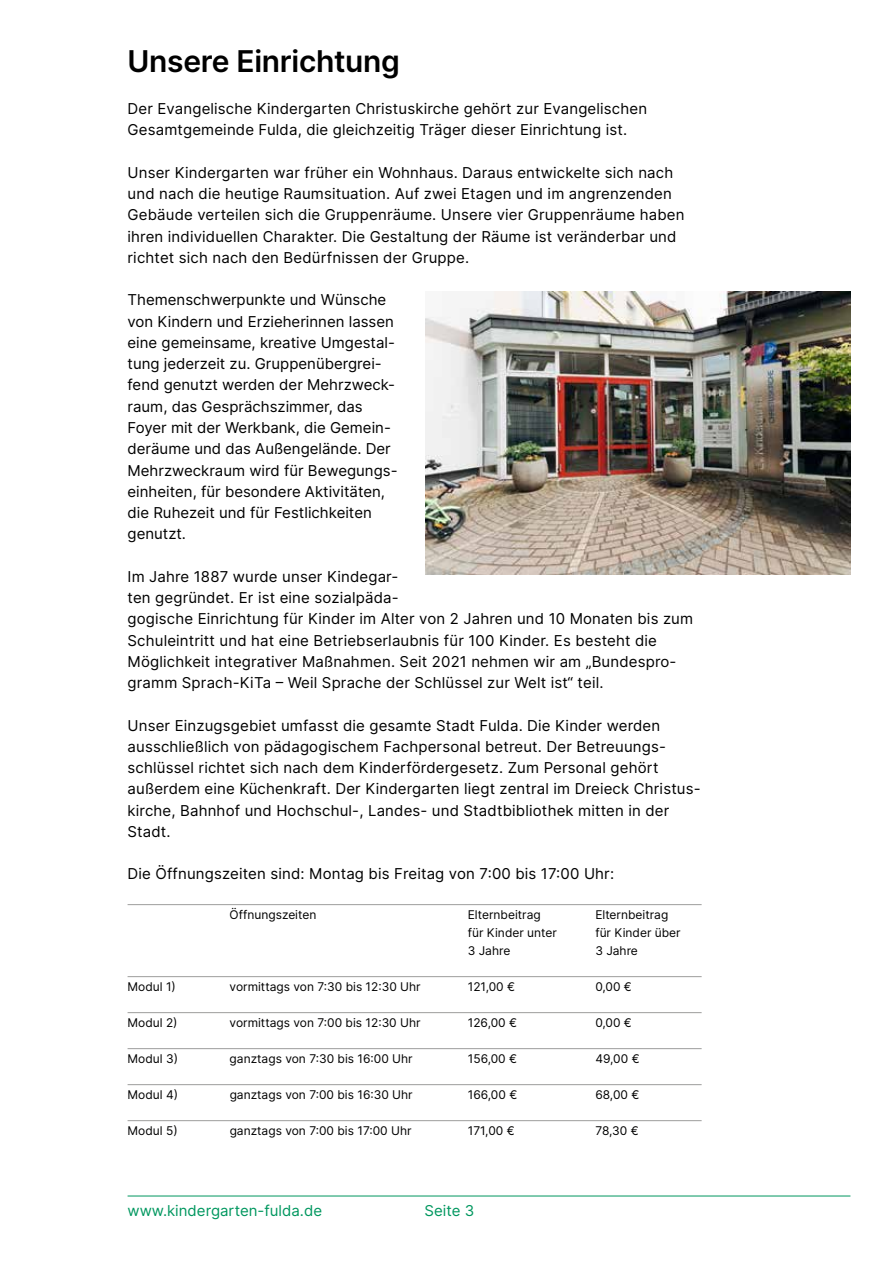
<style>
.page{position:relative;width:893px;height:1263px;background:#fff}
.page>*{position:absolute;margin:0;border:0;box-sizing:border-box;transform-origin:0 0}
.t1{font:600 30px "Inter";letter-spacing:-.01em;color:#000}
.t2{font:15px/21.3px "Inter";letter-spacing:.01em;color:#000}
.t3{font:15px "Inter";color:#00975f}
.t4{font:12px "Inter";color:#000}
</style>
<div class="page">
<hr style="left:128px;top:1196px;width:722px;height:1px;background:#00975f">
<hr style="left:128px;top:904px;width:574px;height:1px;background:#9d9d9c">
<hr style="left:128px;top:976px;width:574px;height:1px;background:#9d9d9c">
<hr style="left:128px;top:1012px;width:574px;height:1px;background:#9d9d9c">
<hr style="left:128px;top:1048px;width:574px;height:1px;background:#9d9d9c">
<hr style="left:128px;top:1084px;width:574px;height:1px;background:#9d9d9c">
<hr style="left:128px;top:1120px;width:574px;height:1px;background:#9d9d9c">
<img style="left:425px;top:291px;width:425px;height:284px">
<h1 class="t1" style="left:128px;top:38px;width:274px">Unsere Einrichtung</h1>
<p class="t2" style="left:128px;top:98px;width:521px">Der Evangelische Kindergarten Christuskirche gehört zur Evangelischen<br>Gesamtgemeinde Fulda, die gleichzeitig Träger dieser Einrichtung ist.</p>
<p class="t2" style="left:128px;top:161px;width:558px">Unser Kindergarten war früher ein Wohnhaus. Daraus entwickelte sich nach und nach die heutige Raumsituation. Auf zwei Etagen und im angrenzenden Gebäude verteilen sich die Gruppenräume. Unsere vier Gruppenräume haben ihren individuellen Charakter. Die Gestaltung der Räume ist veränderbar und richtet sich nach den Bedürfnissen der Gruppe.</p>
<p class="t2" style="left:128px;top:289px;width:271px">Themenschwerpunkte und Wünsche von Kindern und Erzieherinnen lassen eine gemeinsame, kreative Umgestal&shy;tung jederzeit zu. Gruppenübergrei&shy;fend genutzt werden der Mehrzweck&shy;raum, das Gesprächszimmer, das Foyer mit der Werkbank, die Gemein&shy;deräume und das Außengelände. Der Mehrzweckraum wird für Bewegungs&shy;einheiten, für besondere Aktivitäten, die Ruhezeit und für Festlichkeiten genutzt.</p>
<p class="t2" style="left:128px;top:565px;width:567px">Im Jahre 1887 wurde unser Kindegar-<br>ten gegründet. Er ist eine sozialpäda-<br>gogische Einrichtung für Kinder im Alter von 2 Jahren und 10 Monaten bis zum Schuleintritt und hat eine Betriebserlaubnis für 100 Kinder. Es besteht die Möglichkeit integrativer Maßnahmen. Seit 2021 nehmen wir am „Bundespro&shy;gramm Sprach-KiTa – Weil Sprache der Schlüssel zur Welt ist“ teil.</p>
<p class="t2" style="left:128px;top:714px;width:575px">Unser Einzugsgebiet umfasst die gesamte Stadt Fulda. Die Kinder werden ausschließlich von pädagogischem Fachpersonal betreut. Der Betreuungs&shy;schlüssel richtet sich nach dem Kinderfördergesetz. Zum Personal gehört außerdem eine Küchenkraft. Der Kindergarten liegt zentral im Dreieck Christus&shy;kirche, Bahnhof und Hochschul-, Landes- und Stadtbibliothek mitten in der Stadt.</p>
<p class="t2" style="left:128px;top:863px;width:488px">Die Öffnungszeiten sind: Montag bis Freitag von 7:00 bis 17:00 Uhr:</p>
<p class="t4" style="left:230px;top:906px;width:88px">Öffnungszeiten</p>
<p class="t4" style="left:468px;top:906px;width:74px">Elternbeitrag</p>
<p class="t4" style="left:595px;top:906px;width:74px">Elternbeitrag</p>
<p class="t4" style="left:468px;top:924px;width:91px">für Kinder unter</p>
<p class="t4" style="left:595px;top:924px;width:87px">für Kinder über</p>
<p class="t4" style="left:468px;top:942px;width:44px">3 Jahre</p>
<p class="t4" style="left:595px;top:942px;width:44px">3 Jahre</p>
<p class="t4" style="left:128px;top:978px;width:50px">Modul 1)</p>
<p class="t4" style="left:230px;top:978px;width:193px">vormittags von 7:30 bis 12:30 Uhr</p>
<p class="t4" style="left:468px;top:978px;width:49px">121,00 €</p>
<p class="t4" style="left:595px;top:978px;width:38px">0,00 €</p>
<p class="t4" style="left:128px;top:1014px;width:52px">Modul 2)</p>
<p class="t4" style="left:230px;top:1014px;width:192px">vormittags von 7:00 bis 12:30 Uhr</p>
<p class="t4" style="left:468px;top:1014px;width:51px">126,00 €</p>
<p class="t4" style="left:595px;top:1014px;width:38px">0,00 €</p>
<p class="t4" style="left:128px;top:1050px;width:52px">Modul 3)</p>
<p class="t4" style="left:230px;top:1050px;width:185px">ganztags von 7:30 bis 16:00 Uhr</p>
<p class="t4" style="left:468px;top:1050px;width:51px">156,00 €</p>
<p class="t4" style="left:595px;top:1050px;width:46px">49,00 €</p>
<p class="t4" style="left:128px;top:1086px;width:52px">Modul 4)</p>
<p class="t4" style="left:230px;top:1086px;width:185px">ganztags von 7:00 bis 16:30 Uhr</p>
<p class="t4" style="left:468px;top:1086px;width:51px">166,00 €</p>
<p class="t4" style="left:595px;top:1086px;width:46px">68,00 €</p>
<p class="t4" style="left:128px;top:1122px;width:52px">Modul 5)</p>
<p class="t4" style="left:230px;top:1122px;width:183px">ganztags von 7:00 bis 17:00 Uhr</p>
<p class="t4" style="left:468px;top:1122px;width:48px">171,00 €</p>
<p class="t4" style="left:595px;top:1122px;width:45px">78,30 €</p>
<p class="t3" style="left:128px;top:1199px;width:196px">www.kindergarten-fulda.de</p>
<p class="t3" style="left:424px;top:1199px;width:51px">Seite 3</p>
</div>
